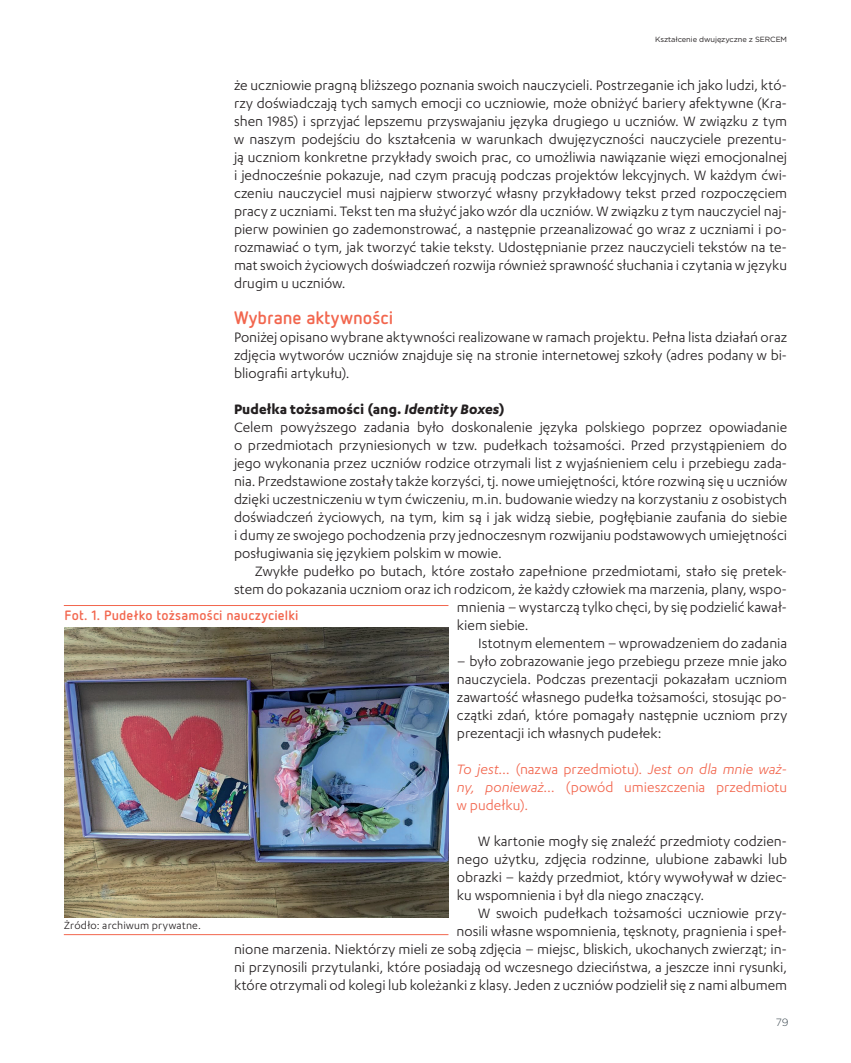
<style>
.page{position:relative;width:851px;height:1063px;background:#fff}
.page>*{position:absolute;margin:0;border:0;box-sizing:border-box;transform-origin:0 0}
.śródtyt{font:700 18px "Netto Pro";letter-spacing:.005em;color:#f2664e}
.txt_wcięcie{font:15.75px/18px "Karbon";color:#231f20;text-align:justify}
.txt_bez_wcięcia{font:15.75px/18px "Karbon";color:#231f20;text-align:justify}
.txt_bez_wcięcia-2{font:15.75px/18px "Karbon";color:#f2664e;text-align:justify}
.śródtytuł_3_stopnia{font:700 15.75px "Karbon";color:#231f20}
.tab_tyt{font:700 13.5px "Netto Pro";letter-spacing:.015em;color:#f2664e}
.zrodlo{font:12px "Karbon";letter-spacing:.02em;color:#231f20}
.t1{font:300 10.5px "Gotham";color:#38454d}
.t2{font:7.5px "Gotham";letter-spacing:-.01em;color:#231f20}
.s1{font-style:italic}
</style>
<div class="page">
<img style="left:64px;top:627px;width:384px;height:290px">
<hr style="left:64px;top:934px;width:384px;height:1px;background:#f2664e">
<hr style="left:64px;top:605px;width:384px;height:1px;background:#f2664e">
<p class="t2" style="left:655px;top:35px;width:133px">Kształcenie dwujęzyczne z SERCEM</p>
<p class="txt_wcięcie" style="left:234px;top:76px;width:554px">że uczniowie pragną bliższego poznania swoich nauczycieli. Postrzeganie ich jako ludzi, któ&shy;rzy doświadczają tych samych emocji co uczniowie, może obniżyć bariery afektywne (Kra&shy;shen 1985) i sprzyjać lepszemu przyswajaniu języka drugiego u uczniów. W związku z tym w naszym podejściu do kształcenia w warunkach dwujęzyczności nauczyciele prezentu&shy;ją uczniom konkretne przykłady swoich prac, co umożliwia nawiązanie więzi emocjonalnej i jednocześnie pokazuje, nad czym pracują podczas projektów lekcyjnych. W każdym ćwi&shy;czeniu nauczyciel musi najpierw stworzyć własny przykładowy tekst przed rozpoczęciem pracy z uczniami. Tekst ten ma służyć jako wzór dla uczniów. W związku z tym nauczyciel naj&shy;pierw powinien go zademonstrować, a następnie przeanalizować go wraz z uczniami i po&shy;rozmawiać o tym, jak tworzyć takie teksty. Udostępnianie przez nauczycieli tekstów na te&shy;mat swoich życiowych doświadczeń rozwija również sprawność słuchania i czytania w języku drugim u uczniów.</p>
<p class="śródtyt" style="left:234px;top:306px;width:161px">Wybrane aktywności</p>
<p class="txt_bez_wcięcia" style="left:234px;top:328px;width:554px">Poniżej opisano wybrane aktywności realizowane w ramach projektu. Pełna lista działań oraz zdjęcia wytworów uczniów znajduje się na stronie internetowej szkoły (adres podany w bi&shy;bliografii artykułu).</p>
<p class="śródtytuł_3_stopnia" style="left:234px;top:400px;width:273px">Pudełka tożsamości (ang. <span class="s1">Identity Boxes</span>)</p>
<p class="txt_bez_wcięcia" style="left:234px;top:418px;width:554px">Celem powyższego zadania było doskonalenie języka polskiego poprzez opowiadanie o przedmiotach przyniesionych w tzw. pudełkach tożsamości. Przed przystąpieniem do jego wykonania przez uczniów rodzice otrzymali list z wyjaśnieniem celu i przebiegu zada&shy;nia. Przedstawione zostały także korzyści, tj. nowe umiejętności, które rozwiną się u uczniów dzięki uczestniczeniu w tym ćwiczeniu, m.in. budowanie wiedzy na korzystaniu z osobistych doświadczeń życiowych, na tym, kim są i jak widzą siebie, pogłębianie zaufania do siebie i dumy ze swojego pochodzenia przy jednoczesnym rozwijaniu podstawowych umiejętności posługiwania się językiem polskim w mowie.</p>
<p class="txt_wcięcie" style="left:255px;top:562px;width:533px">Zwykłe pudełko po butach, które zostało zapełnione przedmiotami, stało się pretek-</p>
<p class="txt_wcięcie" style="left:234px;top:580px;width:554px">stem do pokazania uczniom oraz ich rodzicom, że każdy człowiek ma marzenia, plany, wspo-</p>
<p class="txt_wcięcie" style="left:457px;top:598px;width:331px">mnienia – wystarczą tylko chęci, by się podzielić kawał-</p>
<p class="txt_wcięcie" style="left:457px;top:616px;width:73px">kiem siebie.</p>
<p class="txt_wcięcie" style="left:478px;top:634px;width:310px">Istotnym elementem – wprowadzeniem do zadania</p>
<p class="txt_wcięcie" style="left:457px;top:652px;width:332px">– było zobrazowanie jego przebiegu przeze mnie jako nauczyciela. Podczas prezentacji pokazałam uczniom zawartość własnego pudełka tożsamości, stosując po&shy;czątki zdań, które pomagały następnie uczniom przy prezentacji ich własnych pudełek:</p>
<p class="txt_bez_wcięcia-2" style="left:457px;top:760px;width:331px"><span class="s1">To jest…</span> (nazwa przedmiotu). <span class="s1">Jest on dla mnie waż&shy;ny, ponieważ…</span> (powód umieszczenia przedmiotu w pudełku).</p>
<p class="txt_wcięcie" style="left:457px;top:832px;width:331px;text-indent:21px">W kartonie mogły się znaleźć przedmioty codzien&shy;nego użytku, zdjęcia rodzinne, ulubione zabawki lub obrazki – każdy przedmiot, który wywoływał w dziec&shy;ku wspomnienia i był dla niego znaczący.</p>
<p class="txt_wcięcie" style="left:234px;top:904px;width:554px;text-align:right">W swoich pudełkach tożsamości uczniowie przy-<br>nosili własne wspomnienia, tęsknoty, pragnienia i speł-<br>nione marzenia. Niektórzy mieli ze sobą zdjęcia – miejsc, bliskich, ukochanych zwierząt; in&shy;ni przynosili przytulanki, które posiadają od wczesnego dzieciństwa, a jeszcze inni rysunki, które otrzymali od kolegi lub koleżanki z klasy. Jeden z uczniów podzielił się z nami albumem</p>
<p class="tab_tyt" style="left:65px;top:606px;width:235px">Fot. 1. Pudełko tożsamości nauczycielki</p>
<p class="zrodlo" style="left:64px;top:918px;width:138px">Żródło: archiwum prywatne.</p>
<p class="t1" style="left:775px;top:1016px;width:14px">79</p>
</div>
